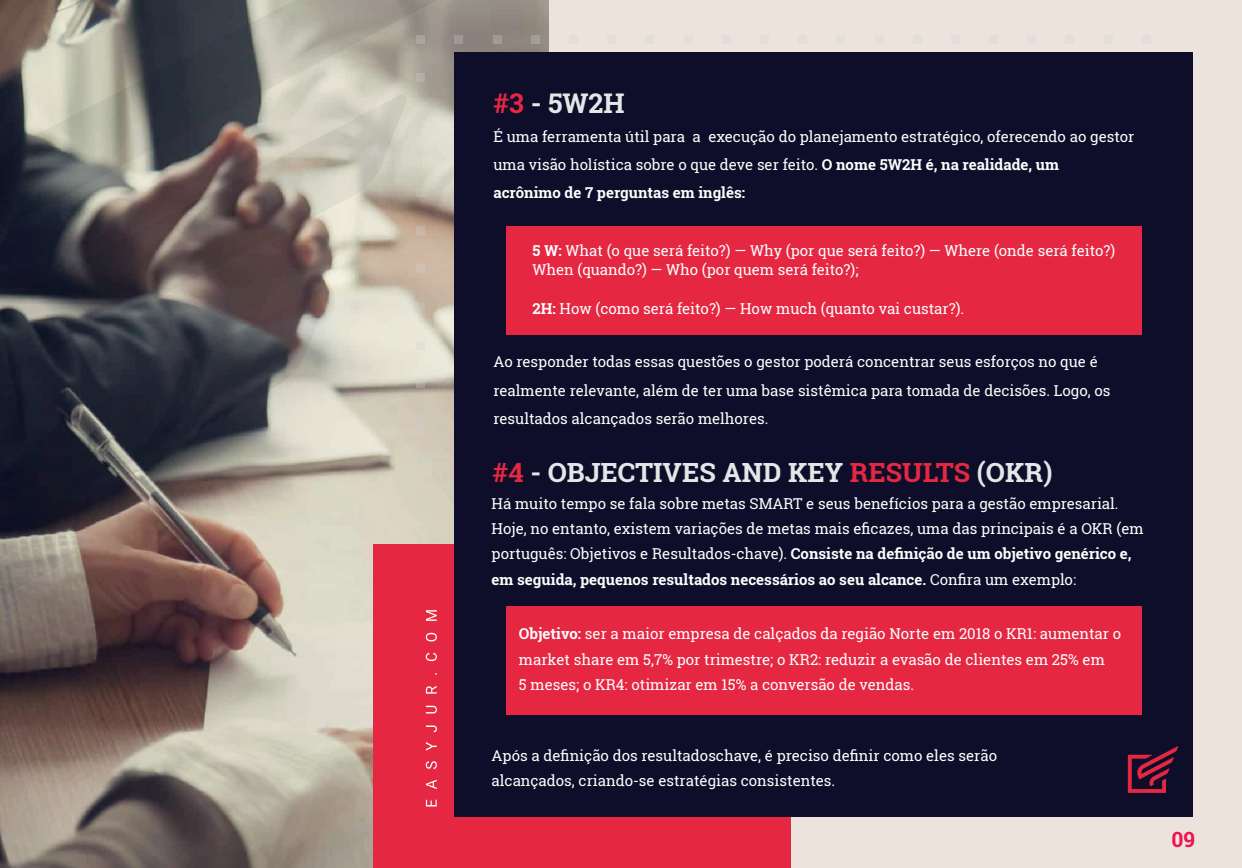
<style>
.page{position:relative;width:1242px;height:868px;background:#fff}
.page>*{position:absolute;margin:0;border:0;box-sizing:border-box;transform-origin:0 0}
.t1{font:700 27.15px "Roboto Slab";color:#e5e6e7}
.t2{font:700 26.4px "Roboto Slab";color:#e5e6e7}
.t3{font:700 21px "Roboto Slab";color:#ed1450}
.t4{font:15px/25.2px "Roboto Slab";color:#fefefe}
.s1{color:#e52742}
.s2{font-weight:700}
</style>
<div class="page">
<div style="left:0;top:0;width:1242px;height:867px;background:#ece4dc"></div>
<img style="left:0;top:0;width:548px;height:867px">
<div style="left:493px;top:35px;width:8px;height:8px;background:#9f9996"></div>
<div style="left:531px;top:35px;width:8px;height:8px;background:#a49e9a"></div>
<div style="left:569px;top:35px;width:8px;height:8px;background:#e3ded9"></div>
<div style="left:607px;top:35px;width:9px;height:8px;background:#e3ded9"></div>
<div style="left:646px;top:35px;width:8px;height:8px;background:#e3ded9"></div>
<div style="left:684px;top:35px;width:8px;height:8px;background:#e3ded9"></div>
<div style="left:722px;top:35px;width:8px;height:8px;background:#e3ded9"></div>
<div style="left:760px;top:35px;width:8px;height:8px;background:#e3ded9"></div>
<div style="left:417px;top:494px;width:8px;height:8px;background:#d4d1c3"></div>
<div style="left:798px;top:35px;width:8px;height:8px;background:#e3ded9"></div>
<div style="left:836px;top:35px;width:9px;height:8px;background:#e3ded9"></div>
<div style="left:875px;top:35px;width:8px;height:8px;background:#e3ded9"></div>
<div style="left:913px;top:35px;width:8px;height:8px;background:#e3ded9"></div>
<div style="left:951px;top:35px;width:8px;height:8px;background:#e3ded9"></div>
<div style="left:989px;top:35px;width:8px;height:8px;background:#e3ded9"></div>
<div style="left:1027px;top:35px;width:9px;height:8px;background:#e3ded9"></div>
<div style="left:1066px;top:35px;width:8px;height:8px;background:#e3ded9"></div>
<div style="left:1104px;top:35px;width:8px;height:8px;background:#e3ded9"></div>
<div style="left:1142px;top:35px;width:8px;height:8px;background:#e3ded9"></div>
<div style="left:373px;top:545px;width:418px;height:322px;background:#e52742"></div>
<svg style="left:426px;top:610px;width:11px;height:196px"></svg>
<svg style="left:0;top:477px;width:330px;height:118px;background:#887770"></svg>
<svg style="left:0;top:0;width:481px;height:477px;background:#7f7b77"></svg>
<div style="left:454px;top:52px;width:739px;height:764px;background:#0f0e2a"></div>
<svg style="left:1127px;top:746px;width:51px;height:46px"></svg>
<div style="left:506px;top:226px;width:635px;height:108px;background:#e52742"></div>
<div style="left:506px;top:606px;width:635px;height:108px;background:#e52742"></div>
<h1 class="t1" style="left:493px;top:85px;width:133px"><span class="s1">#3</span> - 5W2H</h1>
<p class="t4" style="left:493px;top:122px;width:642px;line-height:28.2px">É uma ferramenta útil para a execução do planejamento estratégico, oferecendo ao gestor uma visão holística sobre o que deve ser feito. <span class="s2">O nome 5W2H é, na realidade, um<br>acrônimo de 7 perguntas em inglês:</span></p>
<p class="t4" style="left:532px;top:240px;width:584px;line-height:19.2px"><span class="s2">5 W:</span> What (o que será feito?) — Why (por que será feito?) — Where (onde será feito?)<br>When (quando?) — Who (por quem será feito?);</p>
<p class="t4" style="left:532px;top:295px;width:433px"><span class="s2">2H:</span> How (como será feito?) — How much (quanto vai custar?).</p>
<p class="t4" style="left:493px;top:347px;width:618px;line-height:28.2px">Ao responder todas essas questões o gestor poderá concentrar seus esforços no que é realmente relevante, além de ter uma base sistêmica para tomada de decisões. Logo, os resultados alcançados serão melhores.</p>
<h2 class="t2" style="left:492px;top:454px;width:561px"><span class="s1">#4</span> - OBJECTIVES AND KEY <span class="s1">RESULTS</span> (OKR)</h2>
<p class="t4" style="left:491px;top:490px;width:653px">Há muito tempo se fala sobre metas SMART e seus benefícios para a gestão empresarial.<br>Hoje, no entanto, existem variações de metas mais eficazes, uma das principais é a OKR (em português: Objetivos e Resultados-chave). <span class="s2">Consiste na definição de um objetivo genérico e, em seguida, pequenos resultados necessários ao seu alcance.</span> Confira um exemplo:</p>
<p class="t4" style="left:519px;top:621px;width:604px"><span class="s2">Objetivo:</span> ser a maior empresa de calçados da região Norte em 2018 o KR1: aumentar o market share em 5,7% por trimestre; o KR2: reduzir a evasão de clientes em 25% em<br>5 meses; o KR4: otimizar em 15% a conversão de vendas.</p>
<p class="t4" style="left:491px;top:742px;width:507px">Após a definição dos resultadoschave, é preciso definir como eles serão alcançados, criando-se estratégias consistentes.</p>
<h3 class="t3" style="left:1171px;top:825px;width:25px">09</h3>
</div>
